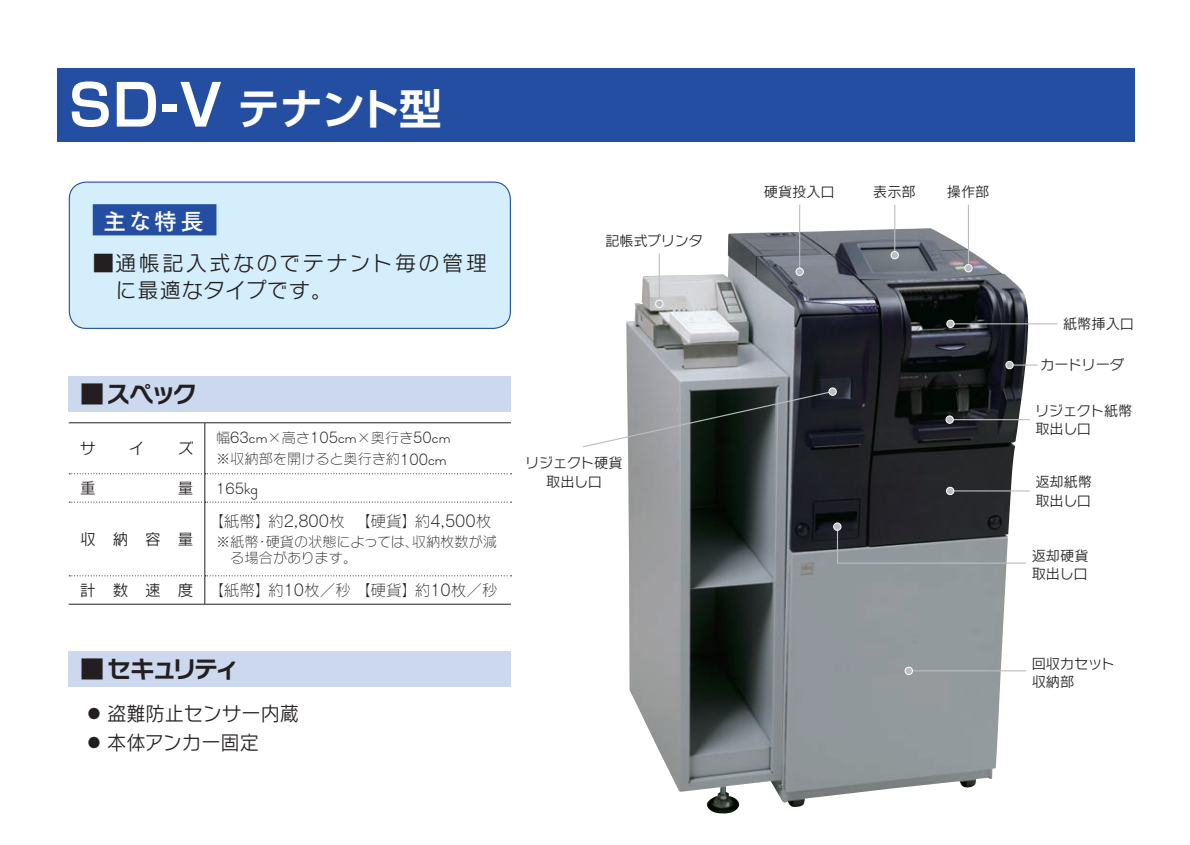
<style>
.page{position:relative;width:1190px;height:845px;background:#fff}
.page>*{position:absolute;margin:0;border:0;box-sizing:border-box;transform-origin:0 0}
.t1{font:42.6px "Shin Go Pro De Bold 90 pv RKSJ H";letter-spacing:-.01em;color:#fff}
.t2{font:24px "Rodin NTLG Pro B 90 pv RKSJ H";letter-spacing:-.095em;color:#231f20}
.t3{font:22.6px "Tsuku Go Pro B 90 pv RKSJ H";color:#fff}
.t4{font:21.2px/27px "Rodin NTLG Pro M 90 pv RKSJ H";letter-spacing:.1em;color:#231f20}
.t5{font:19.8px "Rodin NTLG Pro M 90 pv RKSJ H";color:#231f20}
.t6{font:15.6px "Rodin NTLG Pro L 90 pv RKSJ H";color:#231f20}
.t7{font:15.6px "Rodin NTLG Pro M 90 pv RKSJ H";color:#231f20}
.t8{font:14.2px/18.4px "Rodin NTLG Pro M 90 pv RKSJ H";color:#231f20}
.t9{font:14.2px/16.2px "Rodin NTLG Pro L 90 pv RKSJ H";color:#231f20}
.t10{font:300 14.2px "MOG Romaji B";color:#231f20}
.t11{font:14.2px/18.4px "Rodin NTLG Pro M 90 pv RKSJ H";letter-spacing:-.02em;color:#231f20}
.s1{font-size:56.6px}
.s2{font-family:"Rodin NTLG Pro L 90 pv RKSJ H";font-weight:400}
.s3{font-family:"MOG Romaji B";font-weight:300}
.s4{font-family:"Rodin NTLG Pro M 90 pv RKSJ H"}
</style>
<div class="page">
<div style="left:57px;top:68px;width:1078px;height:74px;background:#244ea1"></div>
<img style="left:626px;top:228px;width:402px;height:586px">
<div style="left:69px;top:376px;width:442px;height:35px;background:#ccd8ed"></div>
<hr style="left:205px;top:422px;width:306px;height:1px;background:#231f20">
<hr style="left:204px;top:423px;width:1px;height:50px;background:#231f20">
<hr style="left:69px;top:422px;width:136px;height:1px;background:#231f20">
<hr style="left:204px;top:503px;width:1px;height:72px;background:#231f20">
<hr style="left:69px;top:604px;width:442px;height:1px;background:#231f20">
<svg style="left:69px;top:473px;width:443px;height:30px"></svg>
<svg style="left:69px;top:575px;width:443px;height:29px"></svg>
<div style="left:69px;top:182px;width:441px;height:146px;background:#d4effb;border-radius:17px"></div>
<div style="left:93px;top:204px;width:123px;height:31px;background:#244ea1"></div>
<div style="left:69px;top:182px;width:442px;height:147px;border:1px solid #244ea1;border-radius:17px"></div>
<hr style="left:1010px;top:364px;width:27px;height:2px;background:#bcbdc0">
<div style="left:1006px;top:361px;width:7px;height:8px;background:#bcbdc0;border-radius:50%"></div>
<div style="left:1006px;top:361px;width:8px;height:8px;border:1px solid #fff;border-radius:50%"></div>
<hr style="left:799px;top:205px;width:1px;height:67px;background:#bcbdc0">
<div style="left:796px;top:268px;width:7px;height:7px;background:#bcbdc0;border-radius:50%"></div>
<div style="left:796px;top:268px;width:8px;height:8px;border:1px solid #fff;border-radius:50%"></div>
<hr style="left:894px;top:205px;width:1px;height:50px;background:#bcbdc0">
<div style="left:891px;top:251px;width:7px;height:8px;background:#bcbdc0;border-radius:50%"></div>
<div style="left:891px;top:251px;width:8px;height:8px;border:1px solid #fff;border-radius:50%"></div>
<hr style="left:659px;top:253px;width:1px;height:51px;background:#bcbdc0">
<div style="left:656px;top:300px;width:7px;height:7px;background:#bcbdc0;border-radius:50%"></div>
<div style="left:655px;top:300px;width:8px;height:8px;border:1px solid #fff;border-radius:50%"></div>
<hr style="left:968px;top:205px;width:1px;height:63px;background:#bcbdc0">
<div style="left:965px;top:265px;width:7px;height:7px;background:#bcbdc0;border-radius:50%"></div>
<div style="left:965px;top:264px;width:7px;height:8px;border:1px solid #fff;border-radius:50%"></div>
<hr style="left:951px;top:323px;width:106px;height:1px;background:#bcbdc0">
<div style="left:947px;top:320px;width:7px;height:8px;background:#bcbdc0;border-radius:50%"></div>
<div style="left:947px;top:320px;width:7px;height:8px;border:1px solid #fff;border-radius:50%"></div>
<hr style="left:951px;top:490px;width:79px;height:1px;background:#bcbdc0">
<div style="left:946px;top:487px;width:8px;height:8px;background:#bcbdc0;border-radius:50%"></div>
<div style="left:946px;top:487px;width:8px;height:8px;border:1px solid #fff;border-radius:50%"></div>
<hr style="left:950px;top:419px;width:80px;height:1px;background:#bcbdc0">
<div style="left:946px;top:416px;width:7px;height:7px;background:#bcbdc0;border-radius:50%"></div>
<div style="left:946px;top:416px;width:8px;height:8px;border:1px solid #fff;border-radius:50%"></div>
<hr style="left:909px;top:670px;width:117px;height:1px;background:#bcbdc0">
<div style="left:905px;top:667px;width:7px;height:8px;background:#bcbdc0;border-radius:50%"></div>
<div style="left:905px;top:667px;width:8px;height:8px;border:1px solid #fff;border-radius:50%"></div>
<svg style="left:836px;top:525px;width:191px;height:39px;background:#717478"></svg>
<div style="left:834px;top:523px;width:7px;height:7px;background:#bcbdc0;border-radius:50%"></div>
<div style="left:833px;top:523px;width:8px;height:8px;border:1px solid #fff;border-radius:50%"></div>
<svg style="left:583px;top:390px;width:251px;height:58px"></svg>
<div style="left:829px;top:388px;width:7px;height:7px;background:#bcbdc0;border-radius:50%"></div>
<div style="left:829px;top:388px;width:8px;height:8px;border:1px solid #fff;border-radius:50%"></div>
<div style="left:69px;top:652px;width:442px;height:35px;background:#ccd8ed"></div>
<h1 class="t1" style="left:69px;top:93px;width:375px"><span class="s1">SD-V</span> テナント型</h1>
<h3 class="t3" style="left:103px;top:213px;width:102px">主な特長</h3>
<h3 class="t4" style="left:115px;top:252px;width:373px;text-indent:-23px">■通帳記入式なのでテナント毎の管理に最適なタイプです。</h3>
<p class="t8" style="left:605px;top:233px;width:99px">記帳式プリンタ</p>
<h2 class="t2" style="left:80px;top:385px;width:118px">■スペック</h2>
<p class="t7" style="left:80px;top:442px;width:17px">サ</p>
<p class="t7" style="left:129px;top:442px;width:17px">イ</p>
<p class="t7" style="left:178px;top:442px;width:17px">ズ</p>
<p class="t10" style="left:216px;top:430px;width:236px"><span class="s2">幅</span>63cm<span class="s2">×高さ</span>105cm<span class="s2">×奥行き</span>50cm</p>
<p class="t9" style="left:216px;top:453px;width:232px">※収納部を開けると奥行き約<span class="s3">100cm</span></p>
<p class="t7" style="left:80px;top:482px;width:17px">重</p>
<p class="t7" style="left:178px;top:482px;width:17px">量</p>
<p class="t10" style="left:216px;top:481px;width:43px">165kg</p>
<p class="t7" style="left:80px;top:533px;width:115px">収納容量</p>
<p class="t6" style="left:208px;top:515px;width:285px">【紙幣】約<span class="s3">2,800</span>枚 【硬貨】約<span class="s3">4,500</span>枚</p>
<p class="t9" style="left:230px;top:535px;width:268px;text-indent:-14px">※紙幣・硬貨の状態によっては、収納枚数が減る場合があります。</p>
<p class="t6" style="left:80px;top:584px;width:419px"><span class="s4">計 数 速 度</span> 【紙幣】約<span class="s3">10</span>枚／秒【硬貨】約<span class="s3">10</span>枚／秒</p>
<h2 class="t2" style="left:80px;top:660px;width:161px">■ セキュリティ</h2>
<h3 class="t5" style="left:84px;top:706px;width:216px">● 盗難防止センサー内蔵</h3>
<h3 class="t5" style="left:84px;top:735px;width:176px">● 本体アンカー固定</h3>
<p class="t11" style="left:525px;top:456px;width:99px;text-align:center">リジェクト硬貨取出し口</p>
<p class="t8" style="left:764px;top:184px;width:72px">硬貨投入口</p>
<p class="t8" style="left:873px;top:184px;width:44px">表示部</p>
<p class="t8" style="left:947px;top:184px;width:44px">操作部</p>
<p class="t8" style="left:1063px;top:317px;width:72px">紙幣挿入口</p>
<p class="t8" style="left:1040px;top:358px;width:85px">カードリーダ</p>
<p class="t11" style="left:1035px;top:403px;width:99px">リジェクト紙幣取出し口</p>
<p class="t8" style="left:1035px;top:474px;width:58px">返却紙幣取出し口</p>
<p class="t8" style="left:1032px;top:548px;width:58px">返却硬貨取出し口</p>
<p class="t8" style="left:1032px;top:656px;width:85px">回収カセット収納部</p>
</div>
